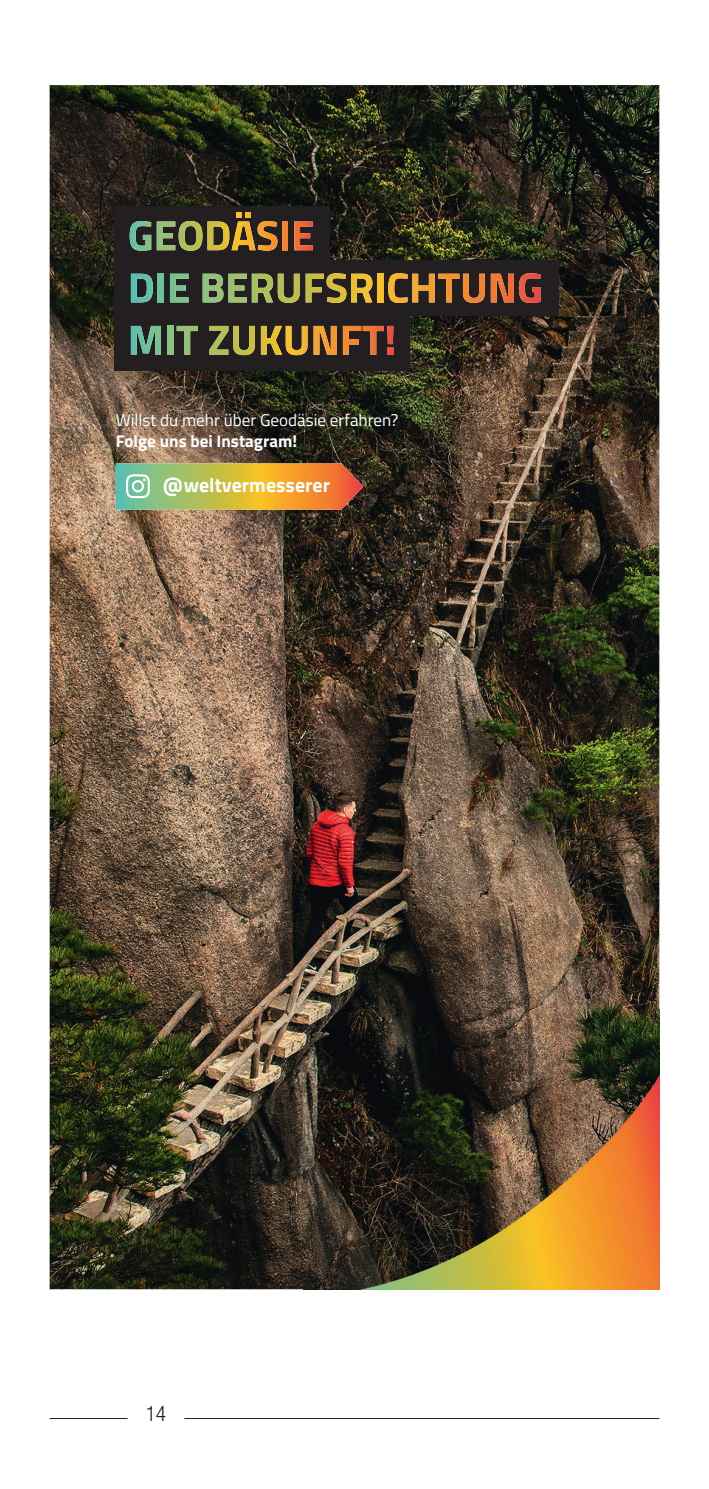
<style>
.page{position:relative;width:709px;height:1489px;background:#fff}
.page>*{position:absolute;margin:0;border:0;box-sizing:border-box;transform-origin:0 0}
.t1{font:300 condensed 21.25px "Helvetica Neue LT Std";color:#231f20}
.t2{font:700 20px "Titillium Web";color:#fff}
.t3{font:17px "Titillium Web";color:#fff}
.t4{font:700 17px "Titillium Web";color:#fff}
</style>
<div class="page">
<hr style="left:50px;top:1417px;width:78px;height:1px;background:#231f20">
<hr style="left:184px;top:1417px;width:475px;height:1px;background:#231f20">
<img style="left:50px;top:85px;width:609px;height:1204px">
<img style="left:116px;top:463px;width:247px;height:46px">
<svg style="left:126px;top:474px;width:24px;height:24px"></svg>
<div style="left:114px;top:206px;width:216px;height:56px;background:#231f20"></div>
<div style="left:114px;top:260px;width:444px;height:56px;background:#231f20"></div>
<div style="left:114px;top:316px;width:296px;height:54px;background:#231f20"></div>
<svg style="left:131px;top:326px;width:262px;height:29px"></svg>
<svg style="left:131px;top:273px;width:409px;height:30px"></svg>
<img style="left:170px;top:274px;width:18px;height:28px">
<img style="left:158px;top:274px;width:6px;height:28px">
<img style="left:131px;top:274px;width:22px;height:28px">
<svg style="left:130px;top:212px;width:183px;height:39px"></svg>
<img style="left:231px;top:221px;width:24px;height:29px">
<img style="left:207px;top:221px;width:22px;height:29px">
<img style="left:157px;top:221px;width:18px;height:29px">
<img style="left:303px;top:1009px;width:356px;height:280px">
<p class="t3" style="left:116px;top:407px;width:284px">Willst du mehr über Geodäsie erfahren?</p>
<p class="t4" style="left:116px;top:427px;width:183px">Folge uns bei Instagram!</p>
<p class="t2" style="left:163px;top:469px;width:168px">@weltvermesserer</p>
<p class="t1" style="left:146px;top:1400px;width:22px">14</p>
</div>
